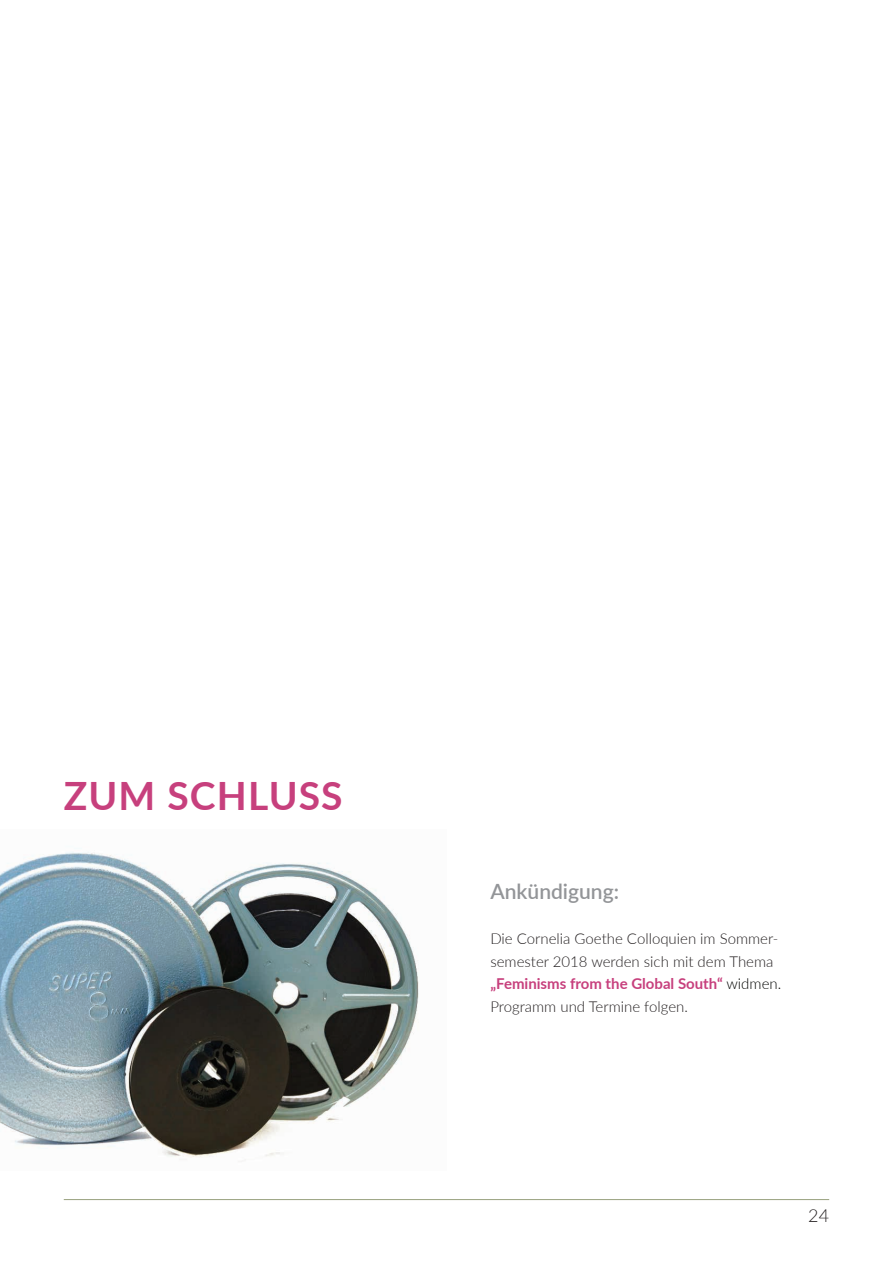
<style>
.page{position:relative;width:893px;height:1263px;background:#fff}
.page>*{position:absolute;margin:0;border:0;box-sizing:border-box;transform-origin:0 0}
.t1{font:700 39px "Lato";letter-spacing:.03em;color:#c7407d}
.t2{font:600 21px "Lato";color:#939598}
.t3{font:300 18px "Lato";color:#231f20}
.t4{font:300 15px/22.5px "Lato";color:#231f20}
.s1{font-weight:700;color:#c7407d}
.s2{color:#040503}
</style>
<div class="page">
<hr style="left:64px;top:1199px;width:765px;height:1px;background:#98a17e">
<img style="left:0;top:852px;width:419px;height:310px">
<h1 class="t1" style="left:64px;top:767px;width:280px">ZUM SCHLUSS</h1>
<h2 class="t2" style="left:490px;top:876px;width:130px">Ankündigung:</h2>
<p class="t4" style="left:490px;top:927px;width:292px">Die Cornelia Goethe Colloquien im Sommer&shy;semester 2018 werden sich mit dem Thema <span class="s1">„Feminisms from the Global South“</span> <span class="s2">widmen.<br></span>Programm und Termine folgen.</p>
<p class="t3" style="left:808px;top:1203px;width:22px">24</p>
</div>
